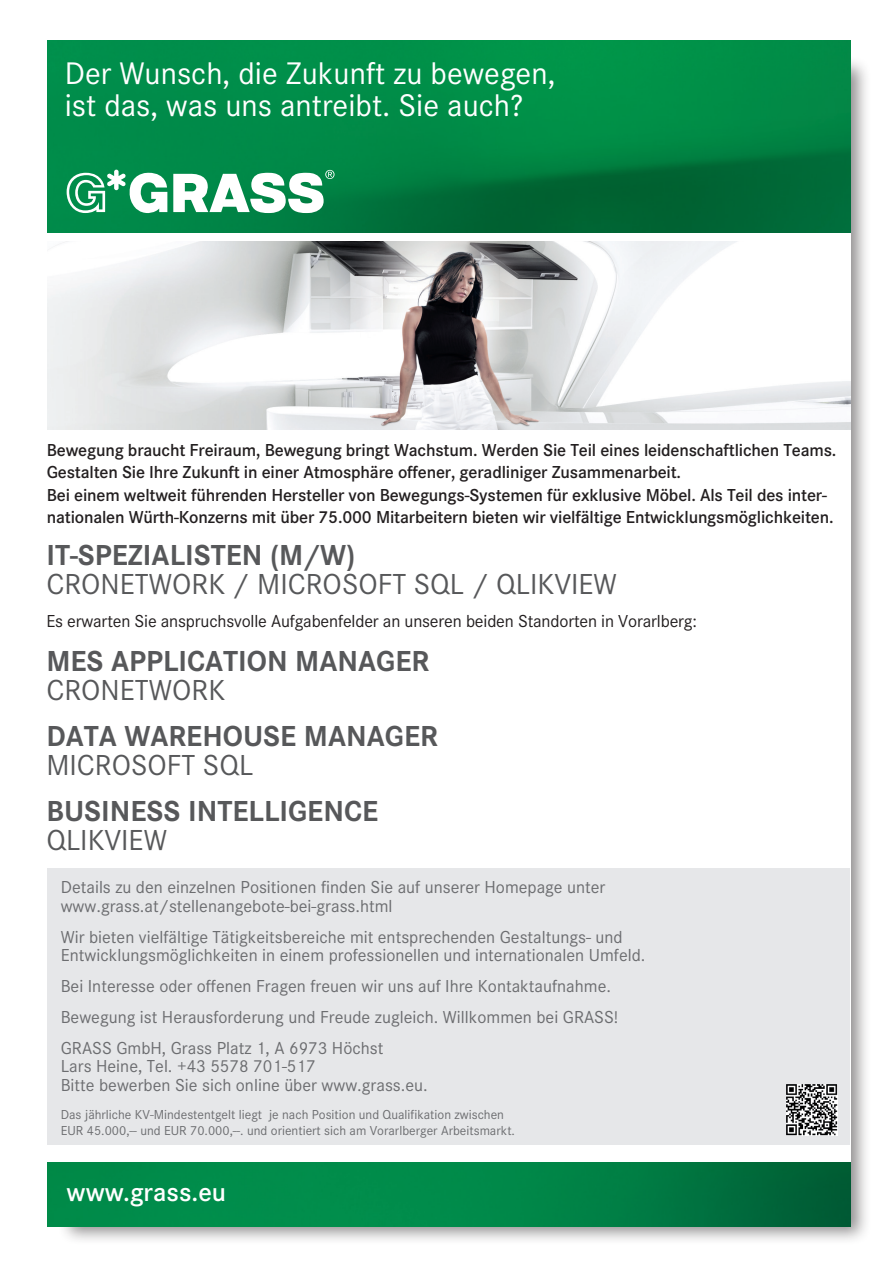
<style>
.page{position:relative;width:893px;height:1263px;background:#fff}
.page>*{position:absolute;margin:0;border:0;box-sizing:border-box;transform-origin:0 0}
.t1{font:32.4px/32.4px "Corporate S";color:#fff}
.t2{font:700 30px "Corporate S";color:#57585a}
.t3{font:30px "Corporate S";color:#57585a}
.t4{font:600 27px "Corporate S";color:#fff}
.t5{font:18px/18.8px "Corporate S";color:#6c6d70}
.t6{font:600 18px/22.5px "Corporate S";letter-spacing:-.01em;color:#231f20}
.t7{font:18px "Corporate S";letter-spacing:-.01em;color:#231f20}
.t8{font:13.5px/15.8px "Corporate S";color:#6c6d70}
</style>
<div class="page">
<div style="left:58px;top:55px;width:813px;height:1190px;background:#231f20;opacity:.5"></div>
<div style="left:65px;top:64px;width:785px;height:1162px;background:#fff"></div>
<div style="left:47px;top:59px;width:617px;height:957px;background:#fff"></div>
<div style="left:47px;top:868px;width:803px;height:277px;background:#e6e7e9"></div>
<div style="left:34px;top:1145px;width:816px;height:17px;background:#fff"></div>
<img style="left:786px;top:1084px;width:51px;height:51px">
<img style="left:47px;top:41px;width:803px;height:191px">
<svg style="left:67px;top:170px;width:100px;height:43px"></svg>
<svg style="left:173px;top:170px;width:161px;height:43px"></svg>
<img style="left:47px;top:1162px;width:803px;height:64px">
<img style="left:48px;top:241px;width:802px;height:188px">
<h1 class="t1" style="left:65px;top:54px;width:492px">Der Wunsch, die Zukunft zu bewegen, ist das, was uns antreibt. Sie auch?</h1>
<p class="t6" style="left:47px;top:438px;width:791px">Bewegung braucht Freiraum, Bewegung bringt Wachstum. Werden Sie Teil eines leidenschaftlichen Teams.<br>Gestalten Sie Ihre Zukunft in einer Atmosphäre offener, geradliniger Zusammenarbeit.<br>Bei einem weltweit führenden Hersteller von Bewegungs-Systemen für exklusive Möbel. Als Teil des inter&shy;nationalen Würth-Konzerns mit über 75.000 Mitarbeitern bieten wir vielfältige Entwicklungsmöglichkeiten.</p>
<h2 class="t2" style="left:46px;top:532px;width:310px">IT-SPEZIALISTEN (M/W)</h2>
<h2 class="t3" style="left:46px;top:562px;width:572px">CRONETWORK / MICROSOFT SQL / QLIKVIEW</h2>
<p class="t7" style="left:46px;top:608px;width:652px">Es erwarten Sie anspruchsvolle Aufgabenfelder an unseren beiden Standorten in Vorarlberg:</p>
<h2 class="t2" style="left:46px;top:638px;width:384px">MES APPLICATION MANAGER</h2>
<h2 class="t3" style="left:46px;top:668px;width:180px">CRONETWORK</h2>
<h2 class="t2" style="left:46px;top:713px;width:393px">DATA WAREHOUSE MANAGER</h2>
<h2 class="t3" style="left:46px;top:743px;width:208px">MICROSOFT SQL</h2>
<h2 class="t2" style="left:46px;top:788px;width:333px">BUSINESS INTELLIGENCE</h2>
<h2 class="t3" style="left:46px;top:818px;width:122px">QLIKVIEW</h2>
<p class="t5" style="left:61px;top:876px;width:546px">Details zu den einzelnen Positionen finden Sie auf unserer Homepage unter www.grass.at/stellenangebote-bei-grass.html</p>
<p class="t5" style="left:61px;top:926px;width:586px">Wir bieten vielfältige Tätigkeitsbereiche mit entsprechenden Gestaltungs- und<br>Entwicklungsmöglichkeiten in einem professionellen und internationalen Umfeld.</p>
<p class="t5" style="left:61px;top:969px;width:559px;line-height:30.8px">Bei Interesse oder offenen Fragen freuen wir uns auf Ihre Kontaktaufnahme.<br>Bewegung ist Herausforderung und Freude zugleich. Willkommen bei GRASS!<br>GRASS GmbH, Grass Platz 1, A 6973 Höchst</p>
<p class="t5" style="left:61px;top:1056px;width:368px">Lars Heine, Tel. +43 5578 701-517<br>Bitte bewerben Sie sich online über www.grass.eu.</p>
<p class="t8" style="left:61px;top:1105px;width:456px">Das jährliche KV-Mindestentgelt liegt je nach Position und Qualifikation zwischen<br>EUR 45.000,-- und EUR 70.000,--. und orientiert sich am Vorarlberger Arbeitsmarkt.</p>
<h3 class="t4" style="left:67px;top:1172px;width:161px">www.grass.eu</h3>
</div>
